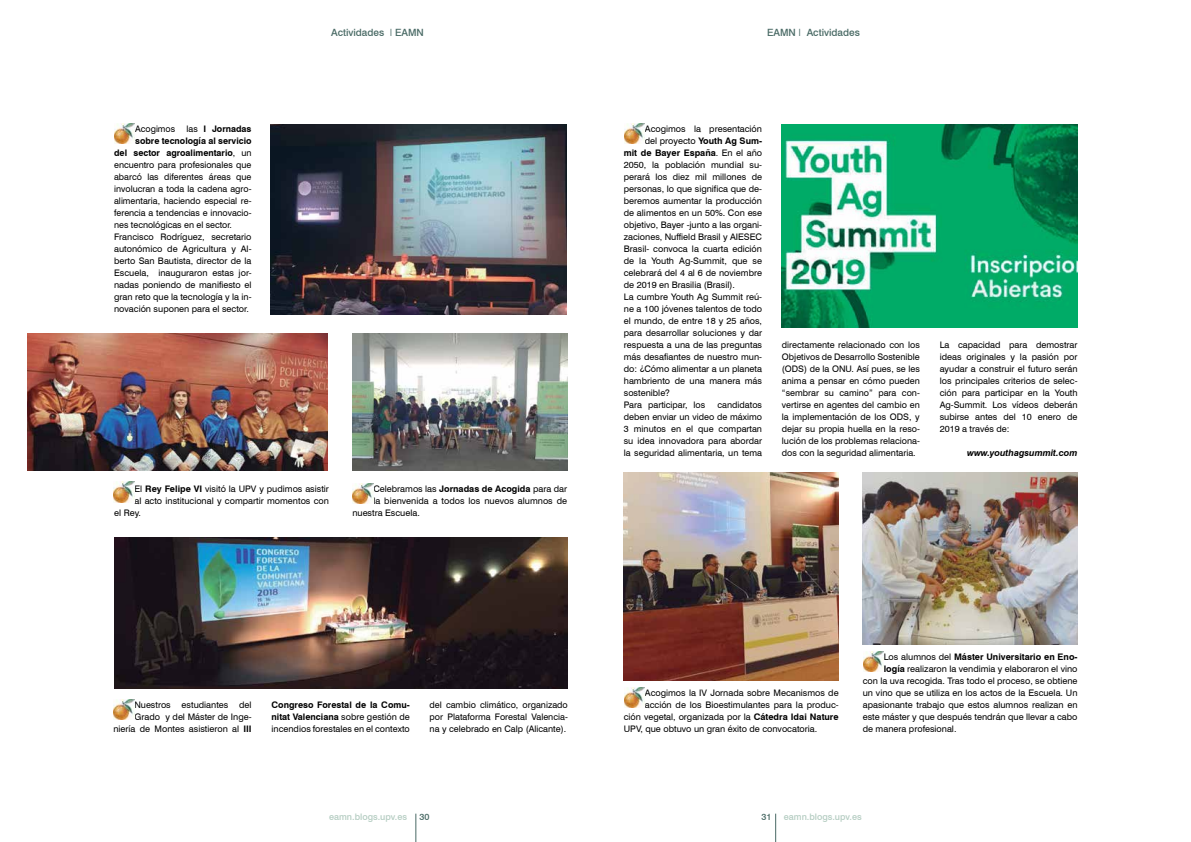
<style>
.page{position:relative;width:1191px;height:842px;background:#fff}
.page>*{position:absolute;margin:0;border:0;box-sizing:border-box;transform-origin:0 0}
.t1{font:500 10px "Swiss 721 BT";color:#496a65}
.t2{font:9px/12px "Swiss 721 BT";color:#000;text-align:justify}
.t3{font:700 9px "Swiss 721 BT";color:#000}
.t4{font:500 9px "Swiss 721 BT";color:#b5cdc2}
.t5{font:italic 700 9px "Swiss 721 BT";color:#000}
.t6{font:500 9px "Swiss 721 BT";color:#496a65}
.s1{font-weight:400}
.s2{font-weight:300;font-stretch:expanded}
.s3{font-weight:700}
</style>
<div class="page">
<svg style="left:415px;top:814px;width:1px;height:28px"></svg>
<svg style="left:775px;top:814px;width:1px;height:28px"></svg>
<img style="left:782px;top:124px;width:295px;height:203px">
<img style="left:624px;top:472px;width:214px;height:208px">
<img style="left:862px;top:472px;width:215px;height:172px">
<img style="left:114px;top:537px;width:453px;height:151px">
<img style="left:271px;top:124px;width:295px;height:190px">
<img style="left:352px;top:333px;width:215px;height:137px">
<img style="left:27px;top:334px;width:300px;height:137px">
<img style="left:115px;top:124px;width:20px;height:20px">
<img style="left:353px;top:483px;width:20px;height:21px">
<img style="left:114px;top:482px;width:20px;height:20px">
<img style="left:114px;top:700px;width:20px;height:20px">
<img style="left:863px;top:651px;width:20px;height:20px">
<img style="left:624px;top:687px;width:20px;height:20px">
<img style="left:624px;top:123px;width:20px;height:21px">
<p class="t2" style="left:135px;top:123px;width:42px">Acogimos</p>
<p class="t3" style="left:186px;top:123px;width:66px"><span class="s1">las</span> I Jornadas</p>
<p class="t3" style="left:135px;top:135px;width:118px">sobre tecnología al servicio</p>
<p class="t3" style="left:114px;top:147px;width:139px">del sector agroalimentario<span class="s1">, un</span></p>
<p class="t2" style="left:114px;top:159px;width:139px">encuentro para profesionales que</p>
<p class="t2" style="left:114px;top:171px;width:139px">abarcó las diferentes áreas que</p>
<p class="t2" style="left:114px;top:183px;width:139px">involucran a toda la cadena agro-</p>
<p class="t2" style="left:114px;top:195px;width:139px">alimentaria, haciendo especial re-</p>
<p class="t2" style="left:114px;top:207px;width:139px">ferencia a tendencias e innovacio-</p>
<p class="t2" style="left:114px;top:219px;width:119px">nes tecnológicas en el sector.</p>
<p class="t2" style="left:114px;top:231px;width:139px">Francisco Rodríguez, secretario</p>
<p class="t2" style="left:114px;top:243px;width:139px">autonómico de Agricultura y Al-</p>
<p class="t2" style="left:114px;top:255px;width:139px">berto San Bautista, director de la</p>
<p class="t2" style="left:114px;top:267px;width:139px">Escuela, inauguraron estas jor-</p>
<p class="t2" style="left:114px;top:279px;width:139px">nadas poniendo de manifiesto el</p>
<p class="t2" style="left:114px;top:291px;width:139px">gran reto que la tecnología y la in-</p>
<p class="t2" style="left:114px;top:303px;width:136px">novación suponen para el sector.</p>
<p class="t1" style="left:331px;top:26px;width:94px">Actividades <span class="s2">I</span> EAMN</p>
<p class="t1" style="left:767px;top:26px;width:94px">EAMN <span class="s2">I</span> Actividades</p>
<p class="t2" style="left:645px;top:123px;width:119px">Acogimos la presentación</p>
<p class="t2" style="left:645px;top:135px;width:119px">del proyecto <span class="s3">Youth Ag Sum-</span></p>
<p class="t3" style="left:624px;top:147px;width:140px">mit de Bayer España<span class="s1">. En el año</span></p>
<p class="t2" style="left:624px;top:159px;width:140px">2050, la población mundial su-</p>
<p class="t2" style="left:624px;top:171px;width:140px">perará los diez mil millones de</p>
<p class="t2" style="left:624px;top:183px;width:140px">personas, lo que significa que de-</p>
<p class="t2" style="left:624px;top:195px;width:140px">beremos aumentar la producción</p>
<p class="t2" style="left:624px;top:207px;width:140px">de alimentos en un 50%. Con ese</p>
<p class="t2" style="left:624px;top:219px;width:140px">objetivo, Bayer -junto a las organi-</p>
<p class="t2" style="left:624px;top:231px;width:140px">zaciones, Nuffield Brasil y AIESEC</p>
<p class="t2" style="left:624px;top:243px;width:140px">Brasil- convoca la cuarta edición</p>
<p class="t2" style="left:624px;top:255px;width:140px">de la Youth Ag-Summit, que se</p>
<p class="t2" style="left:624px;top:267px;width:140px">celebrará del 4 al 6 de noviembre</p>
<p class="t2" style="left:624px;top:279px;width:113px">de 2019 en Brasilia (Brasil).</p>
<p class="t2" style="left:624px;top:291px;width:140px">La cumbre Youth Ag Summit reú-</p>
<p class="t2" style="left:624px;top:303px;width:140px">ne a 100 jóvenes talentos de todo</p>
<p class="t2" style="left:624px;top:315px;width:140px">el mundo, de entre 18 y 25 años,</p>
<p class="t2" style="left:624px;top:327px;width:140px">para desarrollar soluciones y dar</p>
<p class="t2" style="left:624px;top:339px;width:140px">respuesta a una de las preguntas</p>
<p class="t2" style="left:624px;top:351px;width:140px">más desafiantes de nuestro mun-</p>
<p class="t2" style="left:624px;top:363px;width:140px">do: ¿Cómo alimentar a un planeta</p>
<p class="t2" style="left:624px;top:375px;width:140px">hambriento de una manera más</p>
<p class="t2" style="left:624px;top:387px;width:48px">sostenible?</p>
<p class="t2" style="left:624px;top:399px;width:83px">Para participar, los</p>
<p class="t2" style="left:624px;top:399px;width:140px;text-indent:94px">candidatos deben enviar un video de máximo 3 minutos en el que compartan su idea innovadora para abordar la seguridad alimentaria, un tema</p>
<p class="t2" style="left:782px;top:339px;width:139px">directamente relacionado con los Objetivos de Desarrollo Sostenible (ODS) de la ONU. Así pues, se les anima a pensar en cómo pueden “sembrar su camino” para con&shy;vertirse en agentes del cambio en la implementación de los ODS, y dejar su propia huella en la reso&shy;lución de los problemas relaciona&shy;dos con la seguridad alimentaria.</p>
<p class="t2" style="left:939px;top:339px;width:139px">La capacidad para demostrar ideas originales y la pasión por ayudar a construir el futuro serán los principales criterios de selec&shy;ción para participar en la Youth Ag-Summit. Los vídeos deberán subirse antes del 10 enero de 2019 a través de:</p>
<p class="t5" style="left:967px;top:447px;width:112px">www.youthagsummit.com</p>
<p class="t2" style="left:134px;top:483px;width:196px">El <span class="s3">Rey Felipe VI</span> visitó la UPV y pudimos asistir</p>
<p class="t2" style="left:134px;top:495px;width:196px">al acto institucional y compartir momentos con</p>
<p class="t2" style="left:114px;top:507px;width:28px">el Rey.</p>
<p class="t2" style="left:373px;top:483px;width:195px">Celebramos las <span class="s3">Jornadas de Acogida</span> para dar</p>
<p class="t2" style="left:373px;top:495px;width:195px">la bienvenida a todos los nuevos alumnos de</p>
<p class="t2" style="left:352px;top:507px;width:69px">nuestra Escuela.</p>
<p class="t2" style="left:113px;top:699px;width:140px;text-align:right">Nuestros estudiantes del<br>Grado y del Máster de Inge&shy;niería de Montes asistieron al <span class="s3">III</span></p>
<p class="t2" style="left:271px;top:699px;width:140px"><span class="s3">Congreso Forestal de la Comu&shy;nitat Valenciana</span> sobre gestión de incendios forestales en el contexto</p>
<p class="t2" style="left:429px;top:699px;width:140px">del cambio climático, organizado por Plataforma Forestal Valencia&shy;na y celebrado en Calp (Alicante).</p>
<p class="t2" style="left:645px;top:687px;width:195px">Acogimos la IV Jornada sobre Mecanismos de</p>
<p class="t2" style="left:645px;top:699px;width:195px">acción de los Bioestimulantes para la produc-</p>
<p class="t2" style="left:624px;top:711px;width:216px">ción vegetal, organizada por la <span class="s3">Cátedra Idai Nature</span></p>
<p class="t2" style="left:624px;top:723px;width:195px">UPV, que obtuvo un gran éxito de convocatoria.</p>
<p class="t3" style="left:883px;top:651px;width:195px"><span class="s1">Los alumnos del</span> Máster Universitario en Eno-</p>
<p class="t2" style="left:883px;top:663px;width:195px"><span class="s3">logía</span> realizaron la vendimia y elaboraron el vino</p>
<p class="t2" style="left:862px;top:675px;width:216px">con la uva recogida. Tras todo el proceso, se obtiene</p>
<p class="t2" style="left:862px;top:687px;width:216px">un vino que se utiliza en los actos de la Escuela. Un</p>
<p class="t2" style="left:862px;top:699px;width:216px">apasionante trabajo que estos alumnos realizan en</p>
<p class="t2" style="left:862px;top:711px;width:216px">este máster y que después tendrán que llevar a cabo</p>
<p class="t2" style="left:862px;top:723px;width:95px">de manera profesional.</p>
<p class="t4" style="left:329px;top:812px;width:79px">eamn.blogs.upv.es</p>
<p class="t6" style="left:419px;top:812px;width:12px">30</p>
<p class="t6" style="left:761px;top:812px;width:12px">31</p>
<p class="t4" style="left:784px;top:812px;width:79px">eamn.blogs.upv.es</p>
</div>
